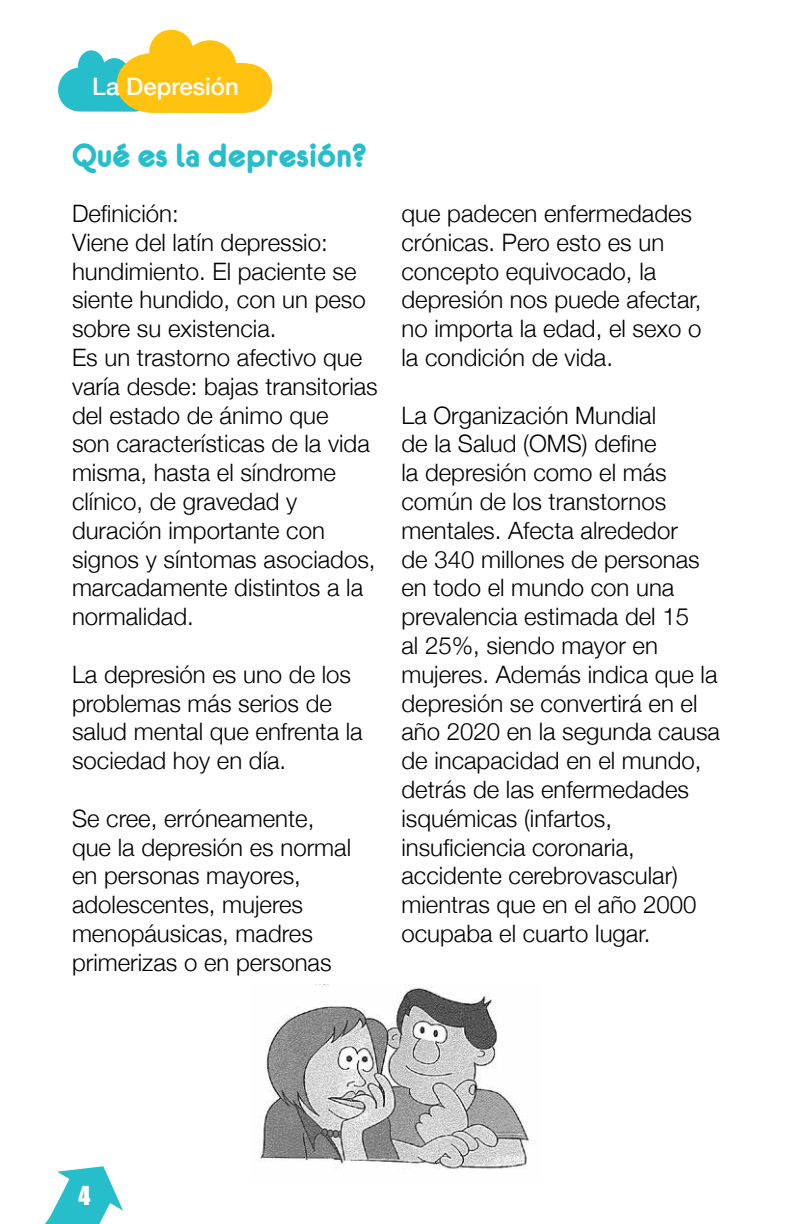
<style>
.page{position:relative;width:792px;height:1224px;background:#fff}
.page>*{position:absolute;margin:0;border:0;box-sizing:border-box;transform-origin:0 0}
.t1{font:36px "Eurofurencebold";color:#26beca}
.t2{font:300 24px/28.8px "Helvetica Neue";color:#000}
.t3{font:500 24px "Helvetica Neue";color:#fff}
.t4{font:24px "Impact";color:#fff}
</style>
<div class="page">
<svg style="left:44px;top:1166px;width:79px;height:58px"></svg>
<svg style="left:58px;top:30px;width:214px;height:83px"></svg>
<img style="left:260px;top:985px;width:275px;height:185px">
<p class="t3" style="left:92px;top:67px;width:148px">La Depresión</p>
<h1 class="t1" style="left:72px;top:137px;width:296px">Qué es la depresión?</h1>
<p class="t2" style="left:72px;top:198px;width:307px">Definición:<br>Viene del latín depressio: hundimiento. El paciente se siente hundido, con un peso sobre su existencia.<br>Es un trastorno afectivo que varía desde: bajas transitorias del estado de ánimo que<br>son características de la vida misma, hasta el síndrome clínico, de gravedad y duración importante con signos y síntomas asociados, marcadamente distintos a la normalidad.</p>
<p class="t2" style="left:72px;top:658px;width:292px">La depresión es uno de los problemas más serios de salud mental que enfrenta la sociedad hoy en día.</p>
<p class="t2" style="left:72px;top:802px;width:281px">Se cree, erróneamente, que la depresión es normal en personas mayores, adolescentes, mujeres menopáusicas, madres primerizas o en personas</p>
<p class="t2" style="left:401px;top:198px;width:302px">que padecen enfermedades crónicas. Pero esto es un concepto equivocado, la depresión nos puede afectar, no importa la edad, el sexo o la condición de vida.</p>
<p class="t2" style="left:401px;top:399px;width:320px">La Organización Mundial<br>de la Salud (OMS) define<br>la depresión como el más común de los transtornos mentales. Afecta alrededor<br>de 340 millones de personas en todo el mundo con una prevalencia estimada del 15<br>al 25%, siendo mayor en mujeres. Además indica que la depresión se convertirá en el año 2020 en la segunda causa de incapacidad en el mundo, detrás de las enfermedades isquémicas (infartos, insuficiencia coronaria, accidente cerebrovascular) mientras que en el año 2000 ocupaba el cuarto lugar.</p>
<p class="t4" style="left:78px;top:1177px;width:13px">4</p>
</div>
